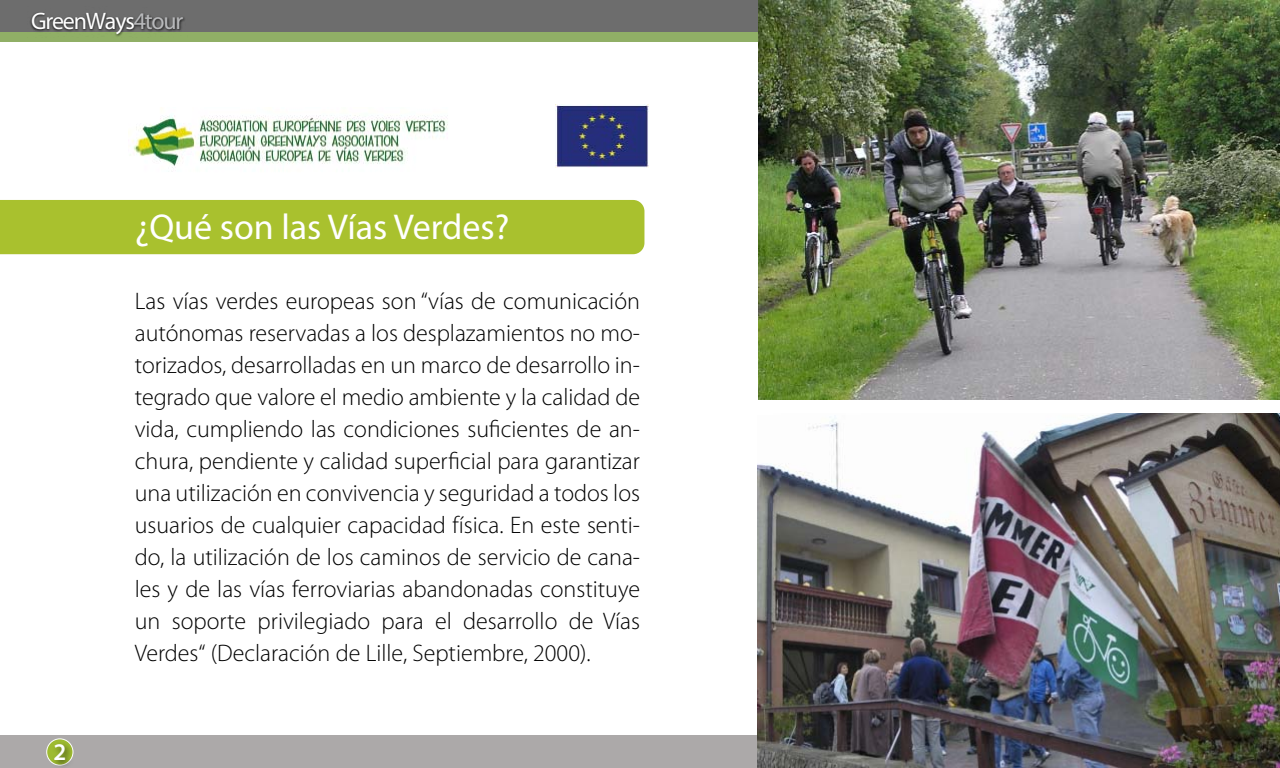
<style>
.page{position:relative;width:1280px;height:768px;background:#fff}
.page>*{position:absolute;margin:0;border:0;box-sizing:border-box;transform-origin:0 0}
.t1{font:36px "Myriad Pro";color:#fff}
.t2{font:300 24px/32px "Myriad Pro";color:#000;text-align:justify}
.t3{font:24px "Myriad Pro";letter-spacing:-.05em;color:#fff}
.t4{font:600 24px "Myriad Pro";color:#fff}
.s1{color:#b8b9bb}
</style>
<div class="page">
<div style="left:0;top:736px;width:1280px;height:32px;background:#aca9a9"></div>
<div style="left:0;top:200px;width:644px;height:54px;background:#a9c12e"></div>
<img style="left:555px;top:104px;width:93px;height:64px">
<img style="left:128px;top:115px;width:320px;height:53px">
<div style="left:0;top:0;width:1280px;height:32px;background:#6d6d6d"></div>
<img style="left:35px;top:735px;width:56px;height:31px">
<div style="left:0;top:32px;width:1280px;height:9px;background:#90af66"></div>
<img style="left:757px;top:414px;width:523px;height:354px">
<img style="left:759px;top:0;width:521px;height:400px">
<img style="left:30px;top:12px;width:155px;height:25px">
<p class="t3" style="left:31px;top:6px;width:154px">GreenWays<span class="s1">4tour</span></p>
<h1 class="t1" style="left:135px;top:205px;width:376px">¿Qué son las Vías Verdes?</h1>
<p class="t4" style="left:53px;top:736px;width:14px">2</p>
<p class="t2" style="left:135px;top:286px;width:507px">Las vías verdes europeas son “vías de comunicación autónomas reservadas a los desplazamientos no mo&shy;torizados, desarrolladas en un marco de desarrollo in&shy;tegrado que valore el medio ambiente y la calidad de vida, cumpliendo las condiciones suficientes de an&shy;chura, pendiente y calidad superficial para garantizar una utilización en convivencia y seguridad a todos los usuarios de cualquier capacidad física. En este senti&shy;do, la utilización de los caminos de servicio de cana&shy;les y de las vías ferroviarias abandonadas constituye un soporte privilegiado para el desarrollo de Vías Verdes“ (Declaración de Lille, Septiembre, 2000).</p>
</div>
